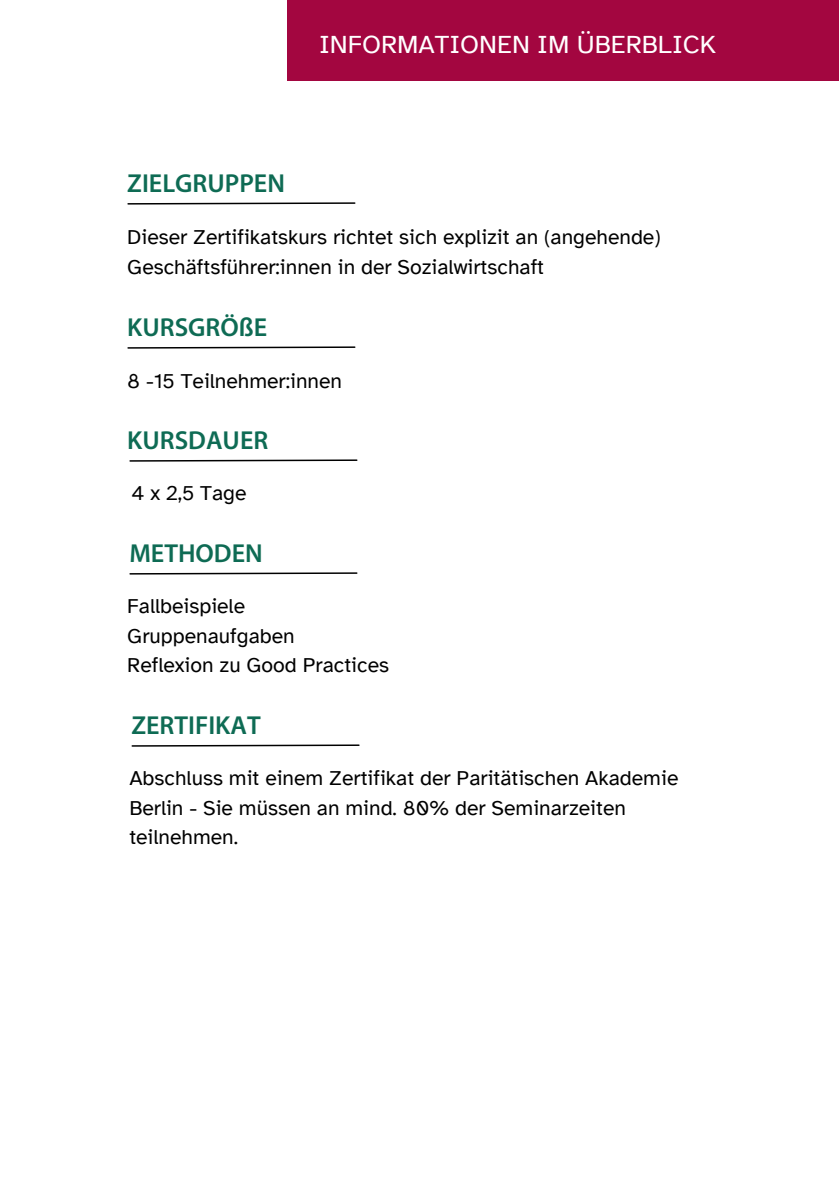
<style>
.page{position:relative;width:839px;height:1191px;background:#fff}
.page>*{position:absolute;margin:0;border:0;box-sizing:border-box;transform-origin:0 0}
.t1{font:600 26px "Myriad Pro";color:#0e6b54}
.t2{font:26px "Atkinson Hyperlegible";color:#fff}
.t3{font:21.2px/29.6px "Atkinson Hyperlegible";color:#000}
</style>
<div class="page">
<div style="left:288px;top:0;width:550px;height:81px;background:#a30640"></div>
<svg style="left:131px;top:744px;width:229px;height:3px"></svg>
<svg style="left:129px;top:572px;width:229px;height:3px"></svg>
<svg style="left:127px;top:346px;width:229px;height:3px"></svg>
<svg style="left:127px;top:202px;width:229px;height:3px"></svg>
<svg style="left:129px;top:459px;width:229px;height:3px"></svg>
<p class="t2" style="left:319px;top:30px;width:398px">INFORMATIONEN IM ÜBERBLICK</p>
<p class="t1" style="left:127px;top:167px;width:159px">ZIELGRUPPEN</p>
<p class="t3" style="left:127px;top:223px;width:535px">Dieser Zertifikatskurs richtet sich explizit an (angehende)<br>Geschäftsführer:innen in der Sozialwirtschaft</p>
<p class="t1" style="left:127px;top:311px;width:141px">KURSGRÖßE</p>
<p class="t3" style="left:127px;top:366px;width:216px">8 -15 Teilnehmer:innen</p>
<p class="t1" style="left:127px;top:424px;width:142px">KURSDAUER</p>
<p class="t3" style="left:131px;top:479px;width:116px">4 x 2,5 Tage</p>
<p class="t1" style="left:129px;top:536px;width:135px">METHODEN</p>
<p class="t3" style="left:127px;top:592px;width:263px">Fallbeispiele<br>Gruppenaufgaben<br>Reflexion zu Good Practices</p>
<p class="t1" style="left:131px;top:709px;width:131px">ZERTIFIKAT</p>
<p class="t3" style="left:129px;top:764px;width:550px">Abschluss mit einem Zertifikat der Paritätischen Akademie<br>Berlin - Sie müssen an mind. 80% der Seminarzeiten teilnehmen.</p>
</div>
